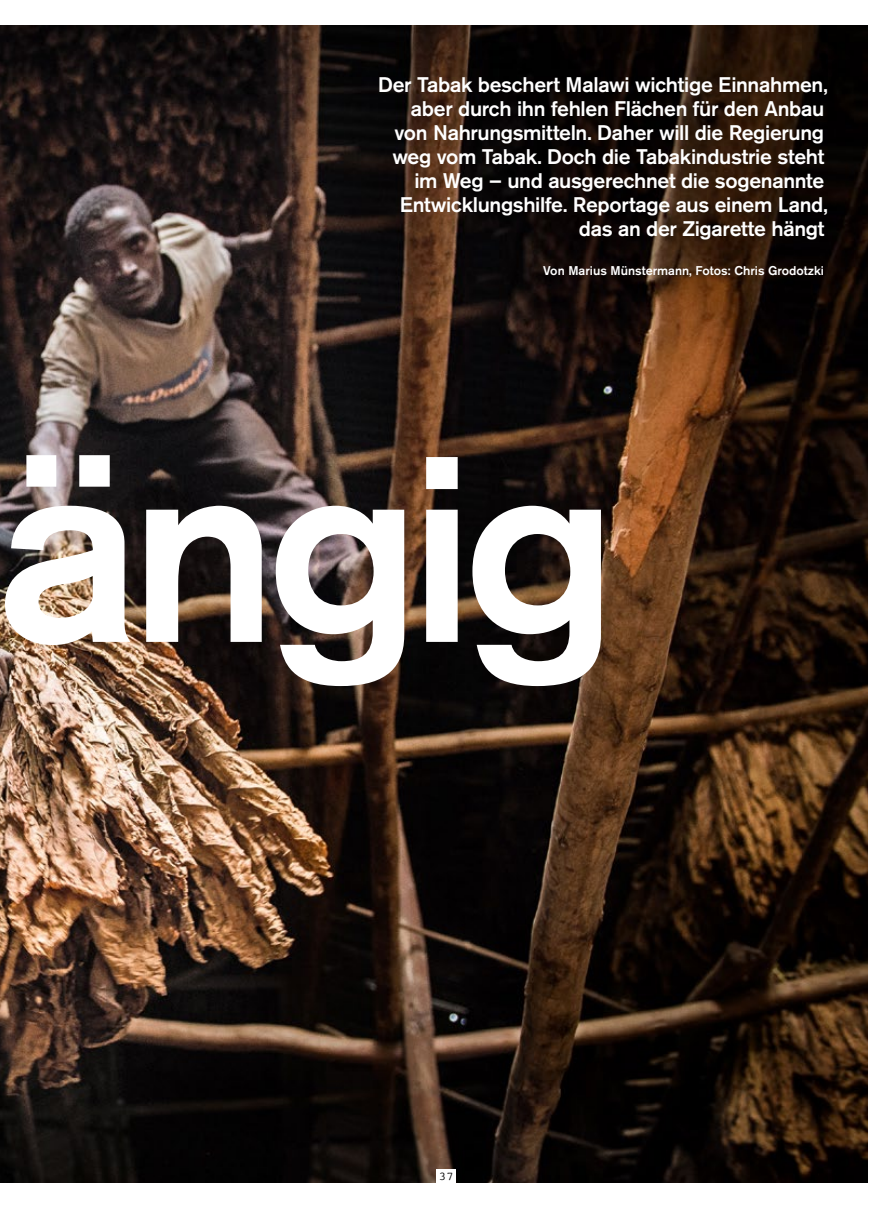
<style>
.page{position:relative;width:893px;height:1208px;background:#fff}
.page>*{position:absolute;margin:0;border:0;box-sizing:border-box;transform-origin:0 0}
.t1{font:500 264.3px "Akzidenz Grotesk BE";letter-spacing:-.045em;color:#fff}
.t2{font:500 21px/24px "Akzidenz Grotesk BE";letter-spacing:-.015em;color:#fff;text-align:right}
.t3{font:500 12.6px "Akzidenz Grotesk BE";color:#fff}
.t4{font:12px "Courier LT";color:#000}
</style>
<div class="page">
<img style="left:0;top:26px;width:867px;height:1156px">
<div style="left:437px;top:1168px;width:19px;height:14px;background:#fff"></div>
<p class="t2" style="left:378px;top:72px;width:451px">Der Tabak beschert Malawi wichtige Einnahmen, aber durch ihn fehlen Flächen für den Anbau von Nahrungsmitteln. Daher will die Regierung weg vom Tabak. Doch die Tabakindustrie steht im Weg – und ausgerechnet die sogenannte Entwicklungshilfe. Reportage aus einem Land, das an der Zigarette hängt</p>
<p class="t3" style="left:543px;top:262px;width:282px">Von Marius Münstermann, Fotos: Chris Grodotzki</p>
<h1 class="t1" style="left:-2px;top:387px;width:621px">ängig</h1>
<p class="t4" style="left:439px;top:1170px;width:16px">37</p>
</div>
